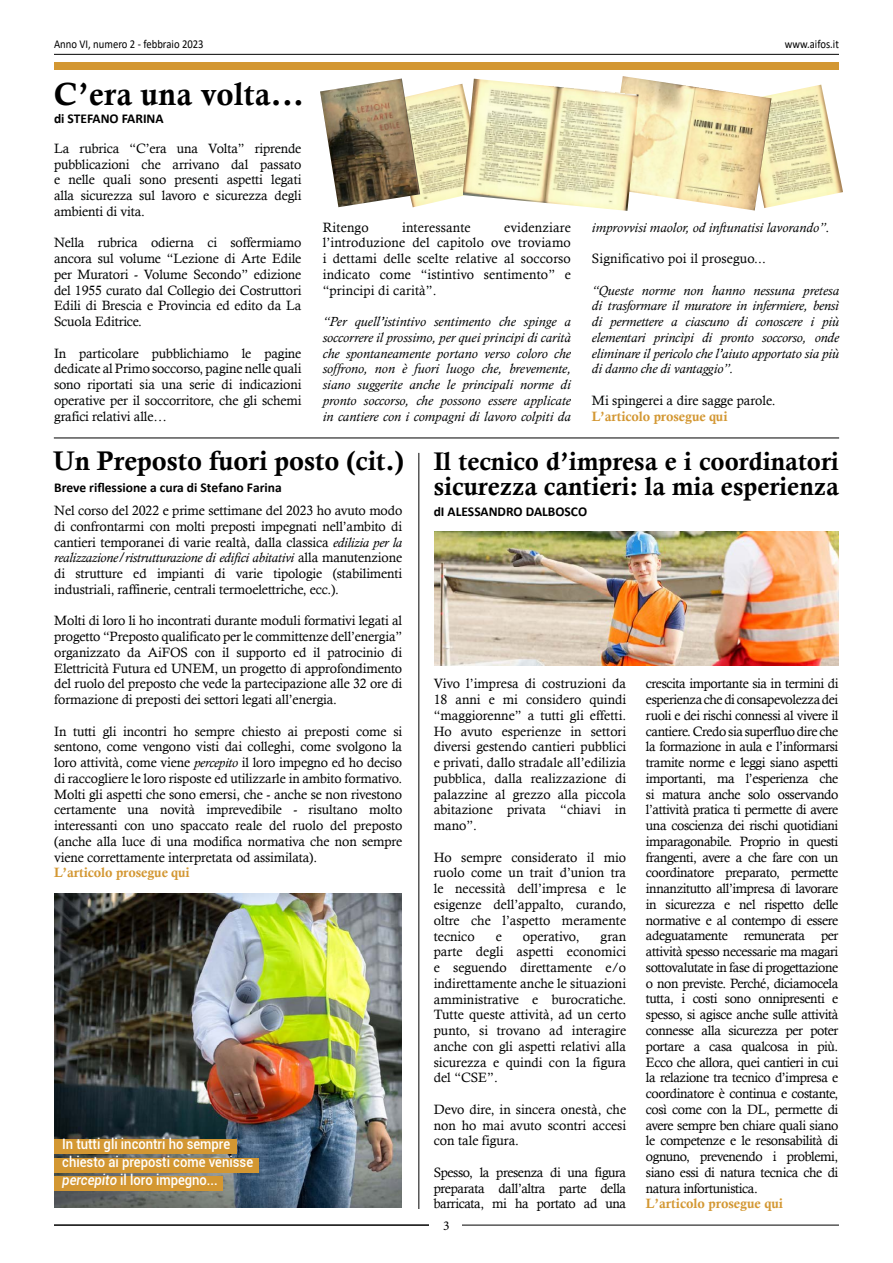
<style>
.page{position:relative;width:893px;height:1263px;background:#fff}
.page>*{position:absolute;margin:0;border:0;box-sizing:border-box;transform-origin:0 0}
.t1{font:31.95px "Calis MT Bol";letter-spacing:.01em;color:#000}
.t2{font:25.5px "Calis MT Bol";color:#000}
.t3{font:500 14.4px/18px "Roboto";color:#fff;scale:.9 1}
.t4{font:13.5px/15.8px "Calisto";letter-spacing:-.01em;color:#000;text-align:justify}
.t5{font:13.5px/15.8px "Calisto";letter-spacing:-.01em;color:#010202;text-align:justify}
.t6{font:italic 13.5px/15.8px "Calisto";letter-spacing:.01em;color:#010202;text-align:justify}
.t7{font:700 13.5px "Calibri";color:#000}
.t8{font:13.5px "Calis MT Bol";letter-spacing:-.005em;color:#d39732}
.t9{font:13.5px "Calisto";letter-spacing:.01em;color:#010202}
.t10{font:13.5px "Minion Pro";color:#000}
.t11{font:12px "Calibri";color:#000;scale:.89 1}
.s1{font-style:normal}
.s2{font-size:27px}
.s3{font-style:inherit}
.s4{font-style:italic}
</style>
<div class="page">
<hr style="left:461px;top:1225px;width:378px;height:1px;background:#000">
<hr style="left:54px;top:54px;width:785px;height:1px;background:#000">
<div style="left:54px;top:63px;width:785px;height:7px;background:#d39732"></div>
<hr style="left:54px;top:1225px;width:378px;height:1px;background:#000">
<div style="left:429px;top:1214px;width:33px;height:24px;background:#fff"></div>
<hr style="left:54px;top:438px;width:785px;height:1px;background:#000">
<hr style="left:418px;top:453px;width:1px;height:756px;background:#000">
<img style="left:434px;top:531px;width:405px;height:134px">
<img style="left:54px;top:893px;width:348px;height:315px">
<img style="left:420px;top:84px;width:43px;height:122px">
<img style="left:771px;top:85px;width:72px;height:122px">
<img style="left:622px;top:76px;width:149px;height:135px">
<img style="left:463px;top:79px;width:176px;height:132px">
<img style="left:320px;top:78px;width:100px;height:129px">
<div style="left:54px;top:1139px;width:183px;height:15px;background:#d39732"></div>
<div style="left:54px;top:1158px;width:204px;height:14px;background:#d39732"></div>
<div style="left:54px;top:1176px;width:169px;height:14px;background:#d39732"></div>
<p class="t11" style="left:54px;top:36px;width:170px">Anno VI, numero 2 - febbraio 2023</p>
<p class="t11" style="left:785px;top:36px;width:62px">www.aifos.it</p>
<h1 class="t1" style="left:54px;top:76px;width:251px">C’era una volta...</h1>
<p class="t7" style="left:54px;top:109px;width:111px">di STEFANO FARINA</p>
<p class="t5" style="left:54px;top:140px;width:249px">La rubrica “C’era una Volta” riprende pubblicazioni che arrivano dal passato e nelle quali sono presenti aspetti legati alla sicurezza sul lavoro e sicurezza degli ambienti di vita.</p>
<p class="t5" style="left:54px;top:235px;width:249px">Nella rubrica odierna ci soffermiamo ancora sul volume “Lezione di Arte Edile per Muratori - Volume Secondo” edizione del 1955 curato dal Collegio dei Costruttori Edili di Brescia e Provincia ed edito da La Scuola Editrice.</p>
<p class="t5" style="left:54px;top:345px;width:249px">In particolare pubblichiamo le pagine dedicate al Primo soccorso, pagine nelle quali sono riportati sia una serie di indicazioni operative per il soccorritore, che gli schemi grafici relativi alle…</p>
<p class="t5" style="left:323px;top:219px;width:250px;text-indent:181px">evidenziare l’introduzione del capitolo ove troviamo i dettami delle scelte relative al soccorso indicato come “istintivo sentimento” e “principi di carità”.</p>
<p class="t6" style="left:323px;top:314px;width:250px">“Per quell’istintivo sentimento che spinge a soccorrere il prossimo, per quei principi di carità che spontaneamente portano verso coloro che soffrono, non è fuori luogo che, brevemente, siano suggerite anche le principali norme di pronto soccorso, che possono essere applicate in cantiere con i compagni di lavoro colpiti da</p>
<p class="t9" style="left:323px;top:219px;width:47px">Ritengo</p>
<p class="t9" style="left:402px;top:219px;width:70px">interessante</p>
<p class="t6" style="left:592px;top:219px;width:239px">improvvisi maolor, od inftunatisi lavorando”<span class="s1">.</span></p>
<p class="t9" style="left:592px;top:251px;width:176px">Significativo poi il proseguo...</p>
<p class="t6" style="left:592px;top:282px;width:249px">“Queste norme non hanno nessuna pretesa di trasformare il muratore in infermiere, bensì di permettere a ciascuno di conoscere i più elementari princìpi di pronto soccorso, onde eliminare il pericolo che l’aiuto apportato sia più di danno che di vantaggio”.</p>
<p class="t5" style="left:592px;top:392px;width:185px">Mi spingerei a dire sagge parole.</p>
<p class="t8" style="left:592px;top:408px;width:137px">L’articolo prosegue qui</p>
<h2 class="t2" style="left:53px;top:446px;width:787px"><span class="s2">Un Preposto fuori posto (cit.)</span> Il tecnico d’impresa e i coordinatori</h2>
<p class="t7" style="left:54px;top:478px;width:229px">Breve riflessione a cura di S<span class="s3">tefano Farina</span></p>
<h2 class="t2" style="left:434px;top:472px;width:407px">sicurezza cantieri: la mia esperienza</h2>
<p class="t4" style="left:54px;top:502px;width:350px">Nel corso del 2022 e prime settimane del 2023 ho avuto modo</p>
<p class="t7" style="left:434px;top:502px;width:155px">dI ALESSANDRO DALBOSCO</p>
<p class="t4" style="left:54px;top:518px;width:350px">di confrontarmi con molti preposti impegnati nell’ambito di cantieri temporanei di varie realtà, dalla classica <span class="s4">edilizia per la realizzazione/ristrutturazione di edifici abitativi</span> alla manutenzione di strutture ed impianti di varie tipologie (stabilimenti industriali, raffinerie, centrali termoelettriche, ecc.).</p>
<p class="t4" style="left:54px;top:613px;width:350px">Molti di loro li ho incontrati durante moduli formativi legati al progetto “Preposto qualificato per le committenze dell’energia” organizzato da AiFOS con il supporto ed il patrocinio di Elettricità Futura ed UNEM, un progetto di approfondimento del ruolo del preposto che vede la partecipazione alle 32 ore di formazione di preposti dei settori legati all’energia.</p>
<p class="t4" style="left:54px;top:723px;width:350px">In tutti gli incontri ho sempre chiesto ai preposti come si sentono, come vengono visti dai colleghi, come svolgono la loro attività, come viene <span class="s4">percepito</span> il loro impegno ed ho deciso di raccogliere le loro risposte ed utilizzarle in ambito formativo.<br>Molti gli aspetti che sono emersi, che - anche se non rivestono certamente una novità imprevedibile - risultano molto interessanti con uno spaccato reale del ruolo del preposto (anche alla luce di una modifica normativa che non sempre viene correttamente interpretata od assimilata).</p>
<p class="t8" style="left:54px;top:865px;width:137px">L’articolo prosegue qui</p>
<p class="t4" style="left:646px;top:676px;width:194px">crescita importante sia in termini di esperienza che di consapevolezza dei ruoli e dei rischi connessi al vivere il cantiere. Credo sia superfluo dire che la formazione in aula e l’informarsi tramite norme e leggi siano aspetti importanti, ma l’esperienza che si matura anche solo osservando l’attività pratica ti permette di avere una coscienza dei rischi quotidiani imparagonabile. Proprio in questi frangenti, avere a che fare con un coordinatore preparato, permette innanzitutto all’impresa di lavorare in sicurezza e nel rispetto delle normative e al contempo di essere adeguatamente remunerata per attività spesso necessarie ma magari sottovalutate in fase di progettazione o non previste. Perché, diciamocela tutta, i costi sono onnipresenti e spesso, si agisce anche sulle attività connesse alla sicurezza per poter portare a casa qualcosa in più.<br>Ecco che allora, quei cantieri in cui la relazione tra tecnico d’impresa e coordinatore è continua e costante, così come con la DL, permette di avere sempre ben chiare quali siano le competenze e le resonsabilità di ognuno, prevenendo i problemi, siano essi di natura tecnica che di natura infortunistica.</p>
<p class="t8" style="left:646px;top:1196px;width:139px">L’articolo prosegue qui</p>
<p class="t4" style="left:434px;top:676px;width:194px">Vivo l’impresa di costruzioni da 18 anni e mi considero quindi “maggiorenne” a tutti gli effetti.<br>Ho avuto esperienze in settori diversi gestendo cantieri pubblici e privati, dallo stradale all’edilizia pubblica, dalla realizzazione di palazzine al grezzo alla piccola abitazione privata “chiavi in mano”.</p>
<p class="t4" style="left:434px;top:849px;width:194px">Ho sempre considerato il mio ruolo come un trait d’union tra le necessità dell’impresa e le esigenze dell’appalto, curando, oltre che l’aspetto meramente tecnico</p>
<p class="t4" style="left:496px;top:928px;width:8px">e</p>
<p class="t4" style="left:523px;top:928px;width:58px">operativo,</p>
<p class="t4" style="left:434px;top:928px;width:194px;text-indent:167px">gran parte degli aspetti economici e seguendo direttamente e/o indirettamente anche le situazioni amministrative e burocratiche.<br>Tutte queste attività, ad un certo punto, si trovano ad interagire anche con gli aspetti relativi alla sicurezza e quindi con la figura del “CSE”.</p>
<p class="t4" style="left:434px;top:1101px;width:194px">Devo dire, in sincera onestà, che non ho mai avuto scontri accesi con tale figura.</p>
<p class="t4" style="left:434px;top:1164px;width:194px">Spesso, la presenza di una figura preparata dall’altra parte della barricata, mi ha portato ad una</p>
<p class="t3" style="left:62px;top:1134px;width:214px">In tutti gli incontri ho sempre chiesto ai preposti come venisse <span class="s4">percepito</span> il loro impegno...</p>
<p class="t10" style="left:443px;top:1216px;width:8px">3</p>
</div>
